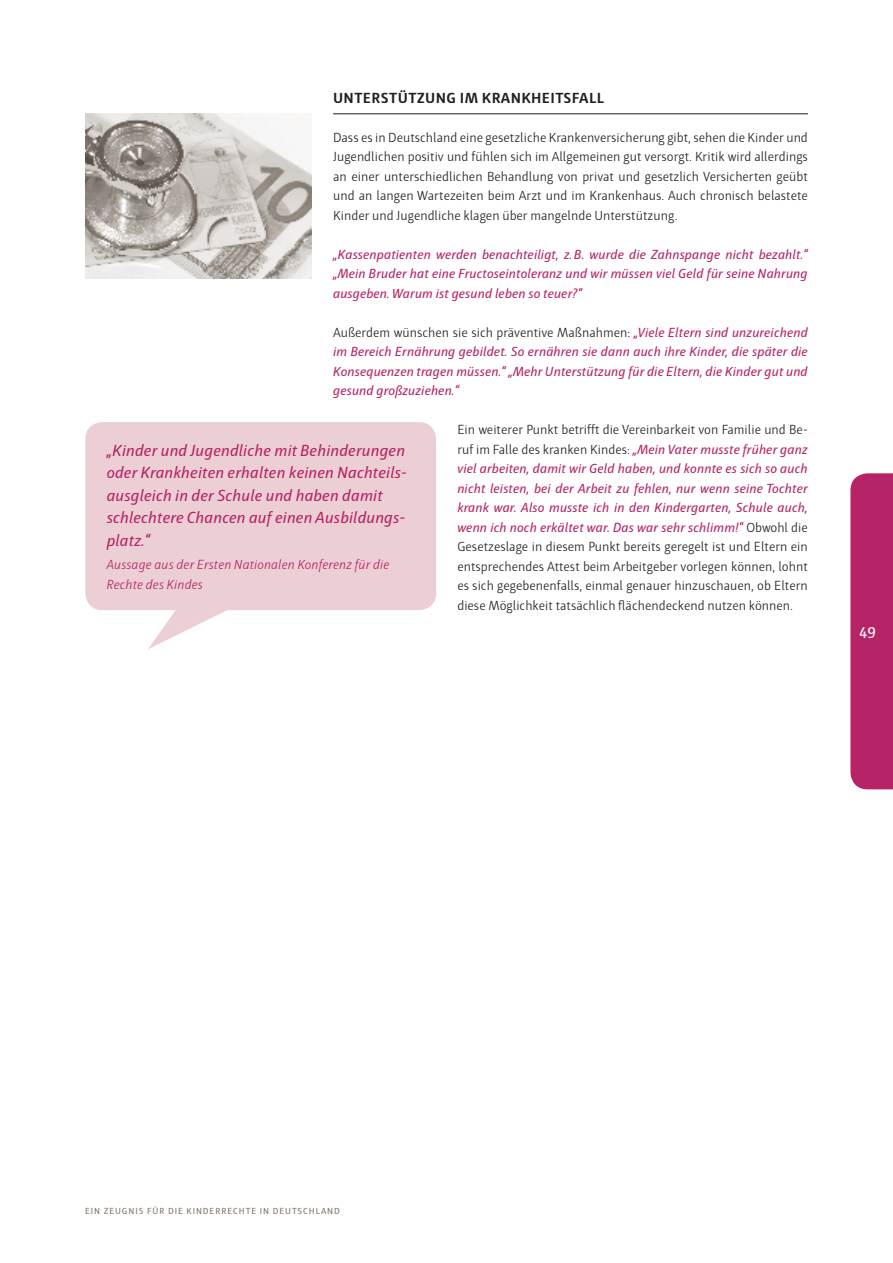
<style>
.page{position:relative;width:893px;height:1263px;background:#fff}
.page>*{position:absolute;margin:0;border:0;box-sizing:border-box;transform-origin:0 0}
.t1{font:italic 16.5px/22.5px "Haptic";color:#b62467}
.t2{font:16.5px "Haptic";color:#fff}
.t3{font:700 15px "Haptic";letter-spacing:.025em;color:#231f20}
.t4{font:13.5px/19.5px "Haptic Light 0 wt";color:#231f20;text-align:justify}
.t5{font:italic 13.5px/19.5px "Haptic";color:#b62467;text-align:justify}
.t6{font:13.5px/19.5px "Haptic Light Italic 0 wt";color:#b62467}
.t7{font:9px "Haptic";letter-spacing:.1em;color:#807568}
.s1{font-family:"Haptic";font-style:italic;color:#b62467}
.s2{font-family:"Haptic Light 0 wt";font-style:normal;color:#231f20}
</style>
<div class="page">
<div style="left:850px;top:473px;width:43px;height:316px;background:#b62467"></div>
<hr style="left:333px;top:113px;width:475px;height:1px;background:#231f20">
<div style="left:85px;top:422px;width:351px;height:188px;background:#eccfd4;border-radius:17px"></div>
<svg style="left:148px;top:610px;width:79px;height:39px"></svg>
<img style="left:85px;top:113px;width:227px;height:165px">
<p class="t3" style="left:333px;top:89px;width:272px">UNTERSTÜTZUNG IM KRANKHEITSFALL</p>
<p class="t4" style="left:333px;top:128px;width:476px">Dass es in Deutschland eine gesetzliche Krankenversicherung gibt, sehen die Kinder und Jugendlichen positiv und fühlen sich im Allgemeinen gut versorgt. Kritik wird allerdings an einer unterschiedlichen Behandlung von privat und gesetzlich Versicherten geübt und an langen Wartezeiten beim Arzt und im Krankenhaus. Auch chronisch belastete Kinder und Jugendliche klagen über mangelnde Unterstützung.</p>
<p class="t5" style="left:333px;top:244px;width:476px">„Kassenpatienten werden benachteiligt, z. B. wurde die Zahnspange nicht bezahlt.“ „Mein Bruder hat eine Fructoseintoleranz und wir müssen viel Geld für seine Nahrung ausgeben. Warum ist gesund leben so teuer?“</p>
<p class="t4" style="left:333px;top:323px;width:476px">Außerdem wünschen sie sich präventive Maßnahmen: <span class="s1">„Viele Eltern sind unzureichend</span></p>
<p class="t5" style="left:333px;top:342px;width:476px">im Bereich Ernährung gebildet. So ernähren sie dann auch ihre Kinder, die später die Konsequenzen tragen müssen.“ „Mehr Unterstützung für die Eltern, die Kinder gut und gesund großzuziehen.“</p>
<p class="t4" style="left:457px;top:420px;width:352px">Ein weiterer Punkt betrifft die Vereinbarkeit von Familie und Be&shy;ruf im Falle des kranken Kindes: <span class="s1">„Mein Vater musste früher ganz</span></p>
<p class="t5" style="left:457px;top:459px;width:352px">viel arbeiten, damit wir Geld haben, und konnte es sich so auch nicht leisten, bei der Arbeit zu fehlen, nur wenn seine Tochter krank war. Also musste ich in den Kindergarten, Schule auch, wenn ich noch erkältet war. Das war sehr schlimm!“ <span class="s2">Obwohl die</span></p>
<p class="t4" style="left:457px;top:537px;width:352px">Gesetzeslage in diesem Punkt bereits geregelt ist und Eltern ein entsprechendes Attest beim Arbeitgeber vorlegen können, lohnt es sich gegebenenfalls, einmal genauer hinzuschauen, ob Eltern diese Möglichkeit tatsächlich flächendeckend nutzen können.</p>
<p class="t1" style="left:107px;top:439px;width:302px">„Kinder und Jugendliche mit Behinderungen oder Krankheiten erhalten keinen Nachteils&shy;ausgleich in der Schule und haben damit schlechtere Chancen auf einen Ausbildungs&shy;platz.“</p>
<p class="t6" style="left:107px;top:555px;width:284px">Aussage aus der Ersten Nationalen Konferenz für die<br>Rechte des Kindes</p>
<p class="t2" style="left:859px;top:623px;width:18px">49</p>
<p class="t7" style="left:85px;top:1206px;width:256px">EIN ZEUGNIS FÜR DIE KINDERRECHTE IN DEUTSCHLAND</p>
</div>
